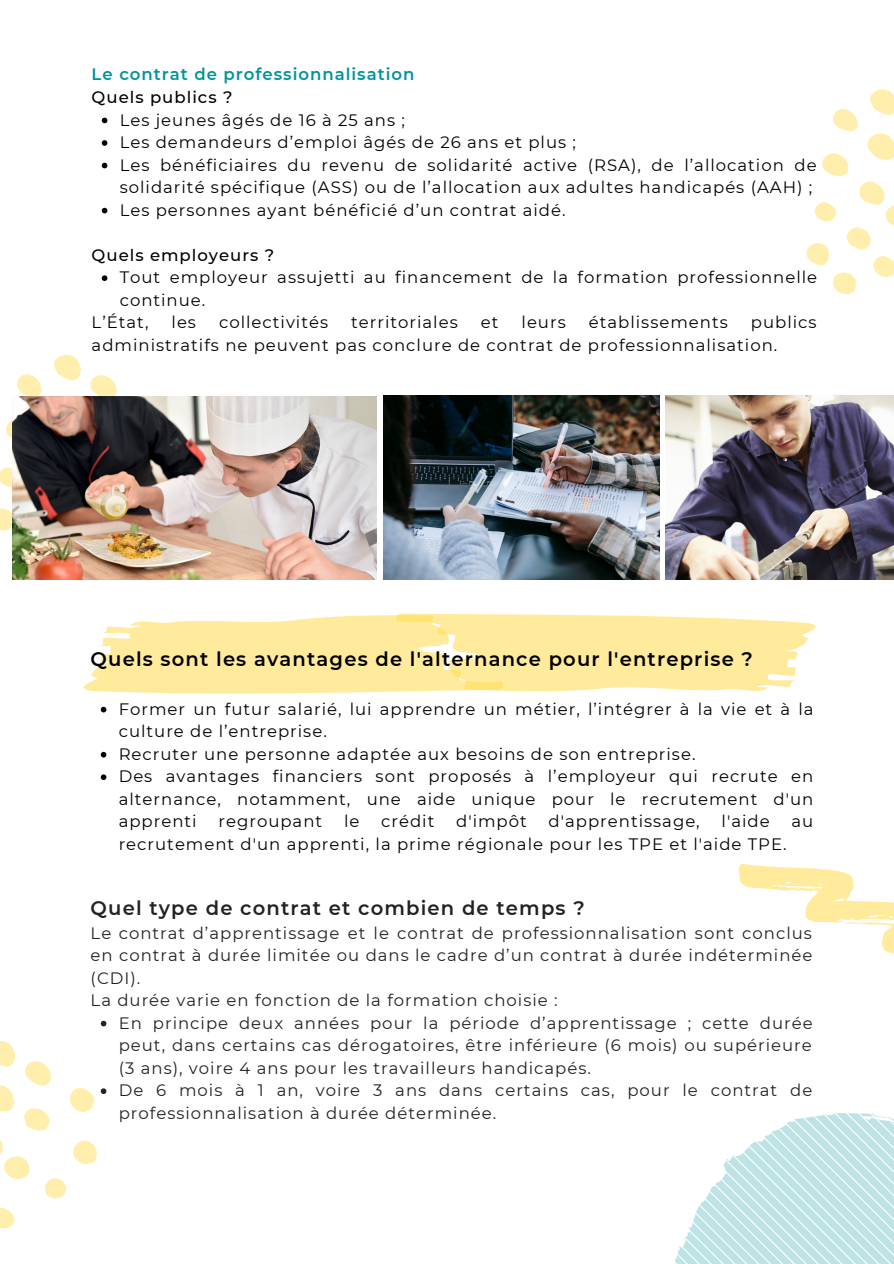
<style>
.page{position:relative;width:894px;height:1264px;background:#fff}
.page>*{position:absolute;margin:0;border:0;box-sizing:border-box;transform-origin:0 0}
.t1{font:600 19.5px "Montserrat";letter-spacing:.06em;color:#000}
.t2{font:600 19.5px "Montserrat";letter-spacing:.06em;color:#222}
.t3{font:16.5px/22.5px "Montserrat";letter-spacing:.06em;color:#000}
.t4{font:16.5px/22.5px "Montserrat";letter-spacing:.06em;color:#222;text-align:justify}
.t5{font:600 16.5px "Montserrat";letter-spacing:.06em;color:#00959b}
.t6{font:500 16.5px "Montserrat";letter-spacing:.06em;color:#000}
</style>
<div class="page">
<svg style="left:0;top:355px;width:117px;height:176px"></svg>
<img style="left:12px;top:396px;width:364px;height:184px">
<img style="left:665px;top:396px;width:228px;height:183px">
<img style="left:383px;top:396px;width:276px;height:91px">
<svg style="left:102px;top:118px;width:5px;height:5px"></svg>
<svg style="left:102px;top:140px;width:5px;height:6px"></svg>
<svg style="left:102px;top:163px;width:5px;height:5px"></svg>
<svg style="left:102px;top:208px;width:5px;height:5px"></svg>
<svg style="left:102px;top:275px;width:5px;height:6px"></svg>
<svg style="left:80px;top:515px;width:300px;height:264px"></svg>
<img style="left:380px;top:487px;width:438px;height:205px">
<svg style="left:101px;top:706px;width:5px;height:6px"></svg>
<svg style="left:101px;top:752px;width:5px;height:5px"></svg>
<svg style="left:101px;top:774px;width:5px;height:6px"></svg>
<svg style="left:675px;top:1113px;width:218px;height:150px"></svg>
<svg style="left:738px;top:863px;width:155px;height:90px"></svg>
<svg style="left:806px;top:89px;width:87px;height:205px"></svg>
<svg style="left:101px;top:1020px;width:5px;height:6px"></svg>
<svg style="left:0;top:1207px;width:15px;height:21px"></svg>
<svg style="left:0;top:1041px;width:106px;height:157px"></svg>
<p class="t5" style="left:92px;top:64px;width:324px">Le contrat de professionnalisation</p>
<p class="t6" style="left:92px;top:87px;width:142px">Quels publics ?</p>
<p class="t3" style="left:120px;top:108px;width:287px">Les jeunes âgés de 16 à 25 ans ;</p>
<p class="t3" style="left:120px;top:131px;width:457px">Les demandeurs d’emploi âgés de 26 ans et plus ;</p>
<p class="t3" style="left:120px;top:153px;width:698px">Les bénéficiaires du revenu de solidarité active (RSA), de l’allocation de solidarité spécifique (ASS) ou de l’allocation aux adultes handicapés (AAH) ;</p>
<p class="t3" style="left:120px;top:198px;width:447px">Les personnes ayant bénéficié d’un contrat aidé.</p>
<p class="t6" style="left:92px;top:245px;width:184px">Quels employeurs ?</p>
<p class="t3" style="left:120px;top:266px;width:698px">Tout employeur assujetti au financement de la formation professionnelle continue.</p>
<p class="t3" style="left:92px;top:311px;width:58px">L’État,</p>
<p class="t3" style="left:171px;top:311px;width:26px">les</p>
<p class="t3" style="left:219px;top:311px;width:110px">collectivités</p>
<p class="t3" style="left:351px;top:311px;width:108px">territoriales</p>
<p class="t3" style="left:480px;top:311px;width:19px">et</p>
<p class="t3" style="left:521px;top:311px;width:46px">leurs</p>
<p class="t3" style="left:588px;top:311px;width:140px">établissements</p>
<p class="t3" style="left:92px;top:311px;width:726px;text-indent:659px">publics administratifs ne peuvent pas conclure de contrat de professionnalisation.</p>
<p class="t1" style="left:91px;top:647px;width:663px">Quels sont les avantages de l'alternance pour l'entreprise ?</p>
<p class="t3" style="left:119px;top:697px;width:696px">Former un futur salarié, lui apprendre un métier, l’intégrer à la vie et à la culture de l’entreprise.</p>
<p class="t3" style="left:119px;top:742px;width:578px">Recruter une personne adaptée aux besoins de son entreprise.</p>
<p class="t3" style="left:119px;top:765px;width:696px;text-align:justify">Des avantages financiers sont proposés à l’employeur qui recrute en alternance, notamment, une aide unique pour le recrutement d'un apprenti</p>
<p class="t3" style="left:218px;top:810px;width:105px">regroupant</p>
<p class="t3" style="left:344px;top:810px;width:17px">le</p>
<p class="t3" style="left:381px;top:810px;width:55px">crédit</p>
<p class="t3" style="left:456px;top:810px;width:72px">d'impôt</p>
<p class="t3" style="left:548px;top:810px;width:153px">d'apprentissage,</p>
<p class="t3" style="left:721px;top:810px;width:50px">l'aide</p>
<p class="t3" style="left:791px;top:810px;width:23px">au</p>
<p class="t3" style="left:119px;top:832px;width:669px">recrutement d'un apprenti, la prime régionale pour les TPE et l'aide TPE.</p>
<p class="t2" style="left:91px;top:896px;width:495px">Quel type de contrat et combien de temps ?</p>
<p class="t4" style="left:91px;top:921px;width:723px">Le contrat d’apprentissage et le contrat de professionnalisation sont conclus en contrat à durée limitée ou dans le cadre d’un contrat à durée indéterminée (CDI).</p>
<p class="t4" style="left:91px;top:988px;width:468px">La durée varie en fonction de la formation choisie :</p>
<p class="t4" style="left:119px;top:1011px;width:695px">En principe deux années pour la période d’apprentissage ; cette durée peut, dans certains cas dérogatoires, être inférieure (6 mois) ou supérieure (3 ans), voire 4 ans pour les travailleurs handicapés.</p>
<p class="t4" style="left:119px;top:1079px;width:695px">De 6 mois à 1 an, voire 3 ans dans certains cas, pour le contrat de professionnalisation à durée déterminée.</p>
</div>
